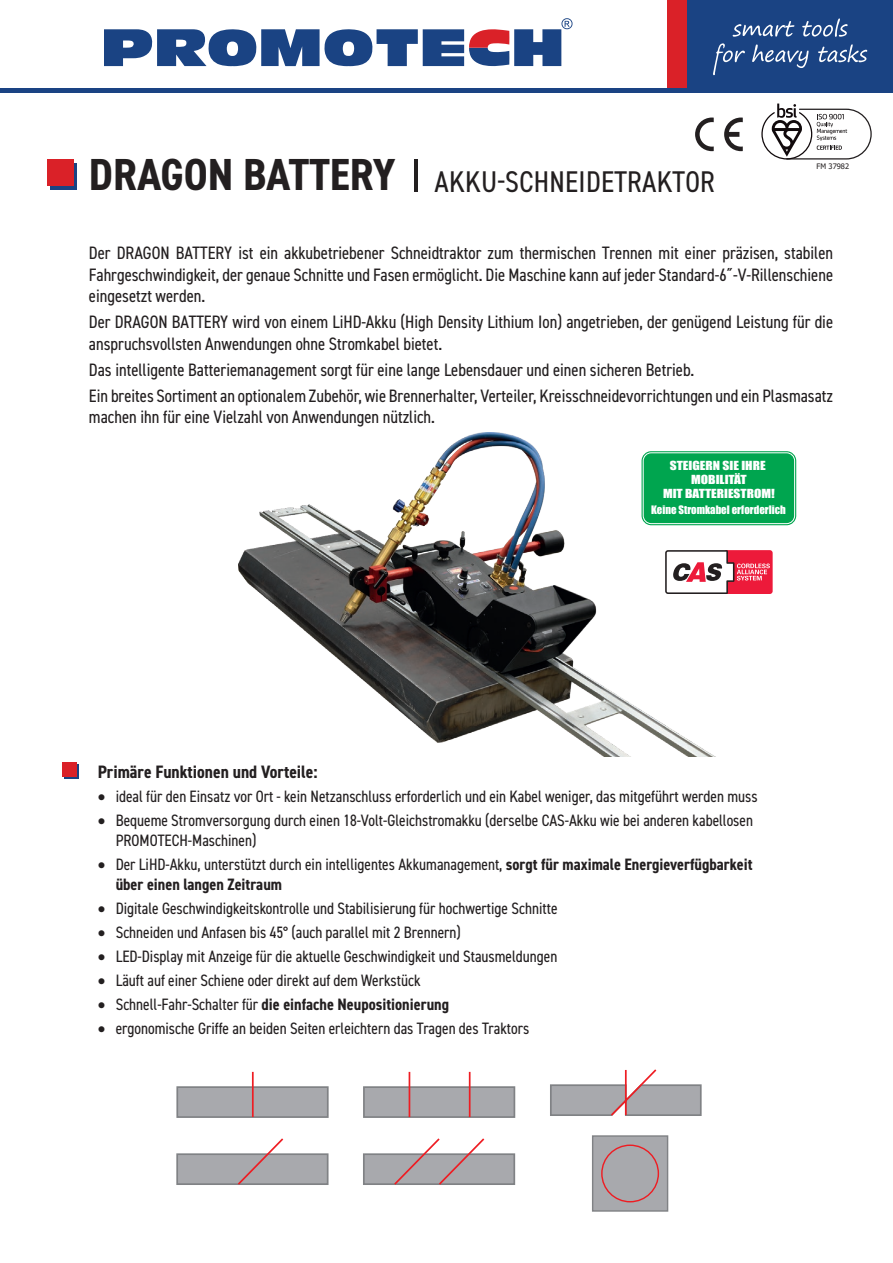
<style>
.page{position:relative;width:893px;height:1263px;background:#fff}
.page>*{position:absolute;margin:0;border:0;box-sizing:border-box;transform-origin:0 0}
.tytul_ulotka_promotech{font:700 condensed 45px "DIN2014";color:#231f20}
.nazwa_maszyny{font:condensed 30px "DIN2014";letter-spacing:.01em;color:#231f20}
.tekst_wozki{font:condensed 18px/21.6px "DIN2014";color:#231f20}
.tekst_ulotka_promotech_wypunkt{font:700 condensed 18px "DIN2014";color:#231f20}
.t1{font:condensed 16.5px/19.8px "DIN2014";color:#231f20}
.t2{font:700 condensed 16.5px "DIN2014";color:#231f20}
.t3{font:11.55px/14px "Impact";color:#fff;text-align:center;scale:1.16 1}
.t4{font:10.8px "Impact";color:#fff}
.t5{font:7.5px "Tahoma";color:#231f20}
.s1{font-weight:700}
.s2{font-weight:400}
</style>
<div class="page">
<div style="left:177px;top:1087px;width:151px;height:30px;background:#a8a9ad"></div>
<div style="left:176px;top:1086px;width:153px;height:32px;border:2px solid #808285"></div>
<hr style="left:252px;top:1072px;width:2px;height:45px;background:#ee1d23">
<div style="left:177px;top:1154px;width:151px;height:30px;background:#a8a9ad"></div>
<div style="left:176px;top:1153px;width:153px;height:32px;border:2px solid #808285"></div>
<svg style="left:236px;top:1138px;width:49px;height:47px"></svg>
<div style="left:363px;top:1153px;width:152px;height:32px;background:#a8a9ad;border:2px solid #808285"></div>
<svg style="left:392px;top:1138px;width:94px;height:47px"></svg>
<div style="left:363px;top:1086px;width:152px;height:32px;background:#a8a9ad;border:2px solid #808285"></div>
<hr style="left:469px;top:1072px;width:2px;height:45px;background:#ee1d23">
<hr style="left:409px;top:1072px;width:1px;height:45px;background:#ee1d23">
<svg style="left:550px;top:1069px;width:152px;height:47px"></svg>
<div style="left:593px;top:1136px;width:75px;height:75px;background:#a8a9ad"></div>
<div style="left:592px;top:1135px;width:76px;height:77px;border:1px solid #808285"></div>
<div style="left:601px;top:1144px;width:58px;height:58px;border:1px solid #ee1d23;border-radius:50%"></div>
<div style="left:687px;top:0;width:206px;height:89px;background:#1a4383"></div>
<svg style="left:104px;top:18px;width:468px;height:48px"></svg>
<div style="left:667px;top:0;width:20px;height:89px;background:#da2128"></div>
<hr style="left:0;top:89px;width:893px;height:4px;background:#1a4383">
<svg style="left:713px;top:43px;width:154px;height:32px"></svg>
<svg style="left:733px;top:18px;width:115px;height:19px"></svg>
<svg style="left:51px;top:163px;width:26px;height:26px"></svg>
<div style="left:47px;top:160px;width:26px;height:26px;background:#da2128"></div>
<hr style="left:414px;top:159px;width:3px;height:32px;background:#231f20">
<svg style="left:761px;top:104px;width:111px;height:56px"></svg>
<svg style="left:695px;top:118px;width:48px;height:33px"></svg>
<img style="left:238px;top:432px;width:488px;height:325px">
<svg style="left:64px;top:765px;width:14px;height:14px"></svg>
<div style="left:62px;top:762px;width:14px;height:14px;background:#da2128"></div>
<div style="left:642px;top:451px;width:154px;height:74px;background:#00a54f;border-radius:10px"></div>
<div style="left:643px;top:453px;width:152px;height:71px;border:1px solid #fff;border-radius:8px"></div>
<svg style="left:665px;top:550px;width:108px;height:44px"></svg>
<p class="tytul_ulotka_promotech" style="left:89px;top:144px;width:308px">DRAGON BATTERY</p>
<p class="nazwa_maszyny" style="left:435px;top:162px;width:282px">AKKU-SCHNEIDETRAKTOR</p>
<p class="t5" style="left:817px;top:161px;width:34px">FM 37982</p>
<p class="tekst_wozki" style="left:89px;top:242px;width:746px;text-align:justify">Der DRAGON BATTERY ist ein akkubetriebener Schneidtraktor zum thermischen Trennen mit einer präzisen, stabilen Fahrgeschwindigkeit, der genaue Schnitte und Fasen ermöglicht. Die Maschine kann auf jeder Standard-6˝-V-Rillenschiene eingesetzt werden.</p>
<p class="tekst_wozki" style="left:89px;top:311px;width:746px">Der DRAGON BATTERY wird von einem LiHD-Akku (High Density Lithium Ion) angetrieben, der genügend Leistung für die anspruchsvollsten Anwendungen ohne Stromkabel bietet.</p>
<p class="tekst_wozki" style="left:89px;top:358px;width:607px">Das intelligente Batteriemanagement sorgt für eine lange Lebensdauer und einen sicheren Betrieb.</p>
<p class="tekst_wozki" style="left:89px;top:384px;width:746px">Ein breites Sortiment an optionalem Zubehör, wie Brennerhalter, Verteiler, Kreisschneidevorrichtungen und ein Plasmasatz machen ihn für eine Vielzahl von Anwendungen nützlich.</p>
<p class="t3" style="left:663px;top:458px;width:98px">STEIGERN SIE IHRE<br>MOBILITÄT<br>MIT BATTERIESTROM!</p>
<p class="t4" style="left:651px;top:502px;width:136px">Keine Stromkabel erforderlich</p>
<p class="tekst_ulotka_promotech_wypunkt" style="left:98px;top:760px;width:221px">Primäre Funktionen und Vorteile:</p>
<p class="t1" style="left:98px;top:786px;width:661px">• ideal für den Einsatz vor Ort - kein Netzanschluss erforderlich und ein Kabel weniger, das mitgeführt werden muss</p>
<p class="t1" style="left:116px;top:810px;width:639px;text-indent:-18px">• Bequeme Stromversorgung durch einen 18-Volt-Gleichstromakku (derselbe CAS-Akku wie bei anderen kabellosen<br>PROMOTECH-Maschinen)</p>
<p class="t1" style="left:116px;top:854px;width:638px;text-indent:-18px">• Der LiHD-Akku, unterstützt durch ein intelligentes Akkumanagement, <span class="s1">sorgt für maximale Energieverfügbarkeit über einen langen Zeitraum</span></p>
<p class="t1" style="left:98px;top:898px;width:461px">• Digitale Geschwindigkeitskontrolle und Stabilisierung für hochwertige Schnitte</p>
<p class="t1" style="left:98px;top:922px;width:365px">• Schneiden und Anfasen bis 45° (auch parallel mit 2 Brennern)</p>
<p class="t1" style="left:98px;top:946px;width:461px">• LED-Display mit Anzeige für die aktuelle Geschwindigkeit und Stausmeldungen</p>
<p class="t1" style="left:98px;top:970px;width:324px">• Läuft auf einer Schiene oder direkt auf dem Werkstück</p>
<p class="t2" style="left:98px;top:993px;width:353px">• <span class="s2">Schnell-Fahr-Schalter für</span> die einfache Neupositionierung</p>
<p class="t1" style="left:98px;top:1018px;width:433px">• ergonomische Griffe an beiden Seiten erleichtern das Tragen des Traktors</p>
</div>
